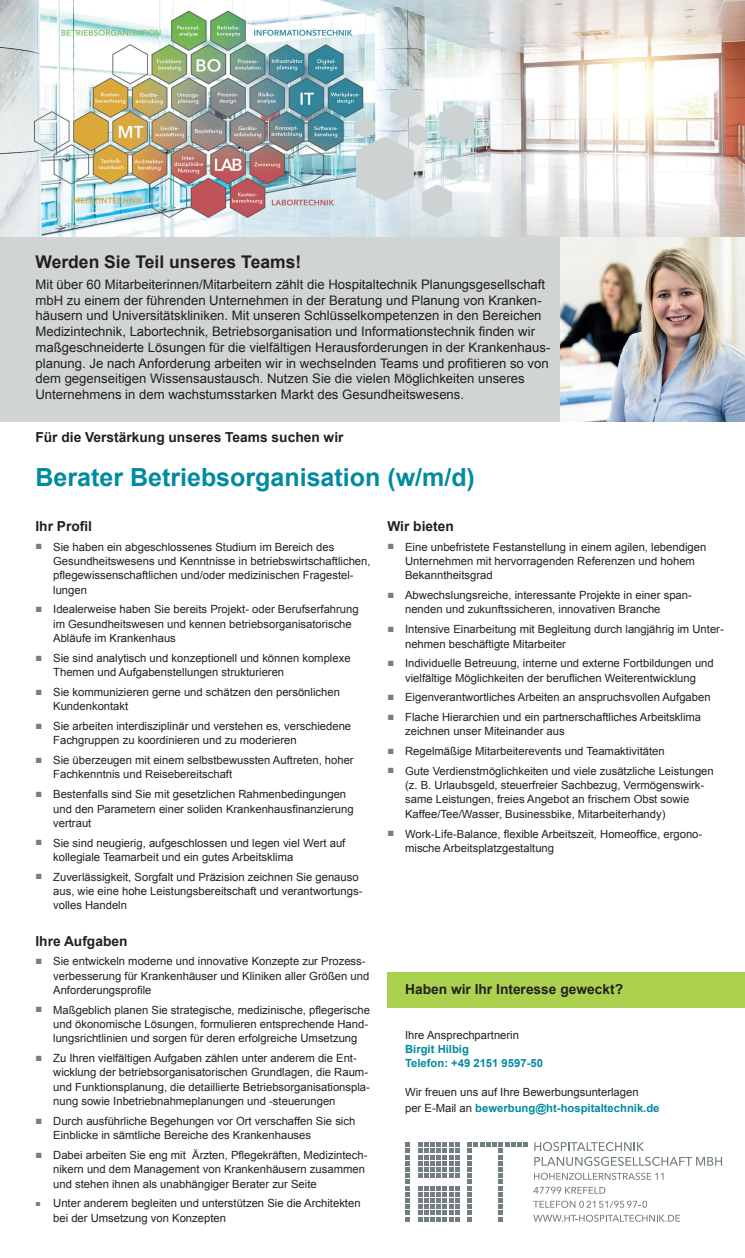
<style>
.page{position:relative;width:745px;height:1258px;background:#fff}
.page>*{position:absolute;margin:0;border:0;box-sizing:border-box;transform-origin:0 0}
.t1{font:700 25px "Arial";color:#008ba0}
.t2{font:700 17.5px "Arial";color:#231f20}
.t3{font:700 13.75px "Arial";color:#231f20}
.t4{font:13.12px/15.8px "Arial";color:#231f20}
.t5{font:11.25px/14.4px "Arial";color:#231f20}
.t6{font:700 11.25px/14.4px "Arial";color:#008ba0}
.s1{color:#727e82}
.s2{font-size:8.75px;color:#727e82}
.s3{font-weight:700;color:#008ba0}
</style>
<div class="page">
<div style="left:387px;top:972px;width:357px;height:35px;background:#abd14f"></div>
<svg style="left:534px;top:1142px;width:109px;height:9px"></svg>
<svg style="left:534px;top:1157px;width:187px;height:9px"></svg>
<svg style="left:534px;top:1173px;width:129px;height:7px"></svg>
<svg style="left:533px;top:1187px;width:72px;height:7px"></svg>
<svg style="left:533px;top:1200px;width:113px;height:8px"></svg>
<svg style="left:533px;top:1215px;width:146px;height:7px"></svg>
<svg style="left:418px;top:1142px;width:41px;height:36px"></svg>
<svg style="left:418px;top:1186px;width:41px;height:35px"></svg>
<svg style="left:467px;top:1142px;width:60px;height:79px"></svg>
<svg style="left:405px;top:1142px;width:5px;height:79px"></svg>
<img style="left:0;top:0;width:744px;height:237px">
<div style="left:0;top:237px;width:744px;height:185px;background:#d1d4d5"></div>
<img style="left:560px;top:237px;width:184px;height:185px">
<h2 class="t2" style="left:35px;top:250px;width:267px">Werden Sie Teil unseres Teams!</h2>
<p class="t4" style="left:35px;top:277px;width:516px">Mit über 60 Mitarbeiterinnen/Mitarbeitern zählt die Hospitaltechnik Planungsgesellschaft mbH zu einem der führenden Unternehmen in der Beratung und Planung von Kranken&shy;häusern und Universitätskliniken. Mit unseren Schlüsselkompetenzen in den Bereichen Medizintechnik, Labortechnik, Betriebsorganisation und Informationstechnik finden wir maßgeschneiderte Lösungen für die vielfältigen Herausforderungen in der Krankenhaus&shy;planung. Je nach Anforderung arbeiten wir in wechselnden Teams und profitieren so von dem gegenseitigen Wissensaustausch. Nutzen Sie die vielen Möglichkeiten unseres Unternehmens in dem wachstumsstarken Markt des Gesundheitswesens.</p>
<p class="t3" style="left:35px;top:428px;width:309px">Für die Verstärkung unseres Teams suchen wir</p>
<h1 class="t1" style="left:35px;top:461px;width:440px">Berater Betriebsorganisation (w/m/d)</h1>
<p class="t3" style="left:35px;top:517px;width:58px">Ihr Profil</p>
<p class="t5" style="left:53px;top:540px;width:319px;text-indent:-18px"><span class="s1">■</span> Sie haben ein abgeschlossenes Studium im Bereich des Gesundheitswesens und Kenntnisse in betriebswirtschaftlichen, pflegewissenschaftlichen und/oder medizinischen Fragestel&shy;lungen</p>
<p class="t5" style="left:53px;top:602px;width:307px;text-indent:-18px"><span class="s1">■</span> Idealerweise haben Sie bereits Projekt- oder Berufserfahrung im Gesundheitswesen und kennen betriebsorganisatorische<br>Abläufe im Krankenhaus</p>
<p class="t5" style="left:53px;top:651px;width:299px;text-indent:-18px"><span class="s1">■</span> Sie sind analytisch und konzeptionell und können komplexe<br>Themen und Aufgabenstellungen strukturieren</p>
<p class="t5" style="left:53px;top:685px;width:288px;text-indent:-18px"><span class="s1">■</span> Sie kommunizieren gerne und schätzen den persönlichen<br>Kundenkontakt</p>
<p class="t5" style="left:53px;top:719px;width:299px;text-indent:-18px"><span class="s1">■</span> Sie arbeiten interdisziplinär und verstehen es, verschiedene<br>Fachgruppen zu koordinieren und zu moderieren</p>
<p class="t5" style="left:53px;top:753px;width:302px;text-indent:-18px"><span class="s1">■</span> Sie überzeugen mit einem selbstbewussten Auftreten, hoher<br>Fachkenntnis und Reisebereitschaft</p>
<p class="t5" style="left:53px;top:787px;width:302px;text-indent:-18px"><span class="s1">■</span> Bestenfalls sind Sie mit gesetzlichen Rahmenbedingungen und den Parametern einer soliden Krankenhausfinanzierung vertraut</p>
<p class="t5" style="left:53px;top:836px;width:293px;text-indent:-18px"><span class="s1">■</span> Sie sind neugierig, aufgeschlossen und legen viel Wert auf kollegiale Teamarbeit und ein gutes Arbeitsklima</p>
<p class="t5" style="left:53px;top:870px;width:310px;text-indent:-18px"><span class="s1">■</span> Zuverlässigkeit, Sorgfalt und Präzision zeichnen Sie genauso aus, wie eine hohe Leistungsbereitschaft und verantwortungs&shy;volles Handeln</p>
<p class="t3" style="left:35px;top:932px;width:93px">Ihre Aufgaben</p>
<p class="t5" style="left:53px;top:954px;width:317px;text-indent:-18px"><span class="s1">■</span> Sie entwickeln moderne und innovative Konzepte zur Prozess&shy;verbesserung für Krankenhäuser und Kliniken aller Größen und<br>Anforderungsprofile</p>
<p class="t5" style="left:53px;top:1003px;width:318px;text-indent:-18px"><span class="s1">■</span> Maßgeblich planen Sie strategische, medizinische, pflegerische und ökonomische Lösungen, formulieren entsprechende Hand&shy;lungsrichtlinien und sorgen für deren erfolgreiche Umsetzung</p>
<p class="t5" style="left:53px;top:1051px;width:318px;text-indent:-18px"><span class="s1">■</span> Zu Ihren vielfältigen Aufgaben zählen unter anderem die Ent&shy;wicklung der betriebsorganisatorischen Grundlagen, die Raum&shy;und Funktionsplanung, die detaillierte Betriebsorganisationspla&shy;nung sowie Inbetriebnahmeplanungen und -steuerungen</p>
<p class="t5" style="left:53px;top:1114px;width:303px;text-indent:-18px"><span class="s1">■</span> Durch ausführliche Begehungen vor Ort verschaffen Sie sich<br>Einblicke in sämtliche Bereiche des Krankenhauses</p>
<p class="t5" style="left:53px;top:1148px;width:315px;text-indent:-18px"><span class="s1">■</span> Dabei arbeiten Sie eng mit Ärzten, Pflegekräften, Medizintech&shy;nikern und dem Management von Krankenhäusern zusammen und stehen ihnen als unabhängiger Berater zur Seite</p>
<p class="t5" style="left:53px;top:1196px;width:309px;text-indent:-18px"><span class="s2">■</span> Unter anderem begleiten und unterstützen Sie die Architekten bei der Umsetzung von Konzepten</p>
<p class="t3" style="left:387px;top:517px;width:68px">Wir bieten</p>
<p class="t5" style="left:405px;top:540px;width:302px;text-indent:-18px"><span class="s1">■</span> Eine unbefristete Festanstellung in einem agilen, lebendigen<br>Unternehmen mit hervorragenden Referenzen und hohem<br>Bekanntheitsgrad</p>
<p class="t5" style="left:405px;top:588px;width:288px;text-indent:-18px"><span class="s1">■</span> Abwechslungsreiche, interessante Projekte in einer span&shy;nenden und zukunftssicheren, innovativen Branche</p>
<p class="t5" style="left:405px;top:622px;width:320px;text-indent:-18px"><span class="s1">■</span> Intensive Einarbeitung mit Begleitung durch langjährig im Unter&shy;nehmen beschäftigte Mitarbeiter</p>
<p class="t5" style="left:387px;top:656px;width:328px;text-align:center"><span class="s1">■</span> Individuelle Betreuung, interne und externe Fortbildungen und vielfältige Möglichkeiten der beruflichen Weiterentwicklung</p>
<p class="t5" style="left:387px;top:690px;width:324px"><span class="s1">■</span> Eigenverantwortliches Arbeiten an anspruchsvollen Aufgaben</p>
<p class="t5" style="left:405px;top:710px;width:297px;text-indent:-18px"><span class="s1">■</span> Flache Hierarchien und ein partnerschaftliches Arbeitsklima zeichnen unser Miteinander aus</p>
<p class="t5" style="left:387px;top:744px;width:279px"><span class="s1">■</span> Regelmäßige Mitarbeiterevents und Teamaktivitäten</p>
<p class="t5" style="left:405px;top:764px;width:310px;text-indent:-18px"><span class="s1">■</span> Gute Verdienstmöglichkeiten und viele zusätzliche Leistungen (z. B. Urlaubsgeld, steuerfreier Sachbezug, Vermögenswirk&shy;same Leistungen, freies Angebot an frischem Obst sowie Kaffee/Tee/Wasser, Businessbike, Mitarbeiterhandy)</p>
<p class="t5" style="left:405px;top:826px;width:298px;text-indent:-18px"><span class="s1">■</span> Work-Life-Balance, flexible Arbeitszeit, Homeoffice, ergono&shy;mische Arbeitsplatzgestaltung</p>
<p class="t3" style="left:405px;top:980px;width:219px">Haben wir Ihr Interesse geweckt?</p>
<p class="t5" style="left:405px;top:1028px;width:115px">Ihre Ansprechpartnerin</p>
<p class="t6" style="left:405px;top:1042px;width:139px">Birgit Hilbig<br>Telefon: +49 2151 9597-50</p>
<p class="t5" style="left:405px;top:1084px;width:256px;line-height:15.6px">Wir freuen uns auf Ihre Bewerbungsunterlagen<br>per E-Mail an <span class="s3">bewerbung@ht-hospitaltechnik.de</span></p>
</div>
